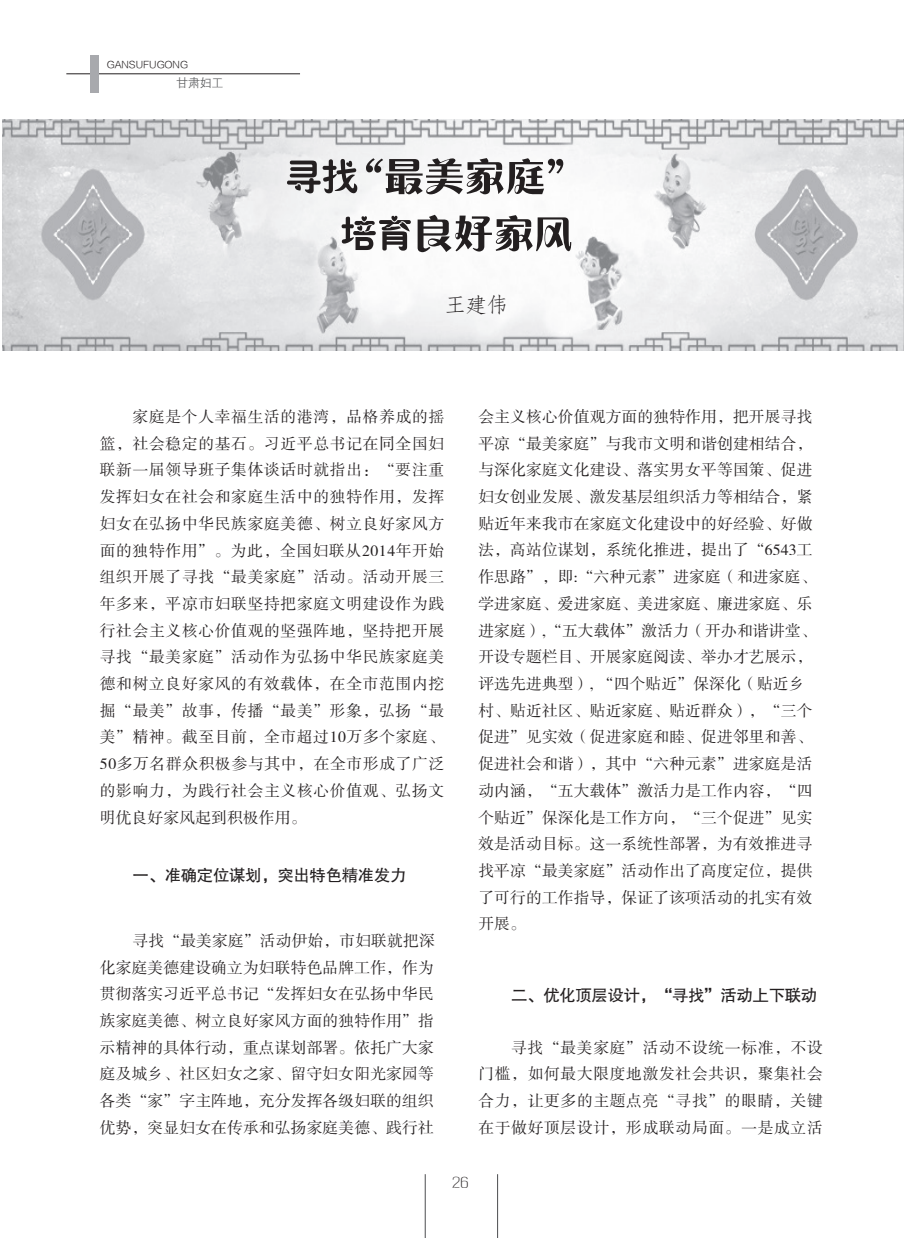
<style>
.page{position:relative;width:906px;height:1238px;background:#fff}
.page>*{position:absolute;margin:0;border:0;box-sizing:border-box;transform-origin:0 0}
.t1{font:21px "FZFSK GBK1 0";color:#231f20}
.t2{font:16.5px "FZHTJW GB1 0";letter-spacing:-.025em;color:#231f20}
.t3{font:15.75px/26.7px "FZSSK GBK1 0";letter-spacing:.01em;color:#231f20;text-align:justify}
.t4{font:15px "FZXQJW GB1 0";color:#231f20}
.t5{font:12px "FZZDXJW GB1 0";color:#57585a}
.t6{font:9.6px "FZLTXHK";letter-spacing:-.025em;color:#231f20}
</style>
<div class="page">
<img style="left:2px;top:119px;width:902px;height:231px">
<svg style="left:341px;top:215px;width:230px;height:37px"></svg>
<svg style="left:287px;top:158px;width:276px;height:36px"></svg>
<hr style="left:66px;top:74px;width:234px;height:1px;background:#231f20">
<div style="left:91px;top:55px;width:8px;height:37px;background:#a8a9ad"></div>
<hr style="left:425px;top:1174px;width:1px;height:63px;background:#57585a">
<hr style="left:497px;top:1174px;width:1px;height:63px;background:#57585a">
<p class="t6" style="left:107px;top:60px;width:83px">GANSUFUGONG</p>
<p class="t5" style="left:176px;top:77px;width:49px">甘肃妇工</p>
<h1 class="t1" style="left:445px;top:293px;width:64px">王建伟</h1>
<p class="t3" style="left:100px;top:404px;width:346px;text-indent:33px">家庭是个人幸福生活的港湾，品格养成的摇篮，社会稳定的基石。习近平总书记在同全国妇联新一届领导班子集体谈话时就指出：“要注重发挥妇女在社会和家庭生活中的独特作用，发挥妇女在弘扬中华民族家庭美德、树立良好家风方面的独特作用”。为此，全国妇联从2014年开始组织开展了寻找“最美家庭”活动。活动开展三年多来，平凉市妇联坚持把家庭文明建设作为践行社会主义核心价值观的坚强阵地，坚持把开展寻找“最美家庭”活动作为弘扬中华民族家庭美德和树立良好家风的有效载体，在全市范围内挖掘“最美”故事，传播“最美”形象，弘扬“最美”精神。截至目前，全市超过10万多个家庭、50多万名群众积极参与其中，在全市形成了广泛的影响力，为践行社会主义核心价值观、弘扬文明优良好家风起到积极作用。</p>
<p class="t2" style="left:133px;top:866px;width:275px">一、准确定位谋划，突出特色精准发力</p>
<p class="t3" style="left:100px;top:927px;width:336px;text-indent:33px">寻找“最美家庭”活动伊始，市妇联就把深化家庭美德建设确立为妇联特色品牌工作，作为贯彻落实习近平总书记“发挥妇女在弘扬中华民族家庭美德、树立良好家风方面的独特作用”指示精神的具体行动，重点谋划部署。依托广大家庭及城乡、社区妇女之家、留守妇女阳光家园等各类“家”字主阵地，充分发挥各级妇联的组织优势，突显妇女在传承和弘扬家庭美德、践行社</p>
<p class="t3" style="left:478px;top:404px;width:339px;text-align:left">会主义核心价值观方面的独特作用，把开展寻找平凉“最美家庭”与我市文明和谐创建相结合，与深化家庭文化建设、落实男女平等国策、促进妇女创业发展、激发基层组织活力等相结合，紧贴近年来我市在家庭文化建设中的好经验、好做法，高站位谋划，系统化推进，提出了“6543工作思路”，即:“六种元素”进家庭（和进家庭、学进家庭、爱进家庭、美进家庭、廉进家庭、乐进家庭）,“五大载体”激活力（开办和谐讲堂、开设专题栏目、开展家庭阅读、举办才艺展示，评选先进典型）, “四个贴近”保深化（贴近乡村、贴近社区、贴近家庭、贴近群众），“三个促进”见实效（促进家庭和睦、促进邻里和善、促进社会和谐），其中“六种元素”进家庭是活动内涵，“五大载体”激活力是工作内容，“四个贴近”保深化是工作方向，“三个促进”见实效是活动目标。这一系统性部署，为有效推进寻找平凉“最美家庭”活动作出了高度定位，提供了可行的工作指导，保证了该项活动的扎实有效开展。</p>
<p class="t2" style="left:511px;top:985px;width:308px">二、优化顶层设计，“寻找”活动上下联动</p>
<p class="t3" style="left:478px;top:1034px;width:346px;text-indent:33px">寻找“最美家庭”活动不设统一标准，不设门槛，如何最大限度地激发社会共识，聚集社会合力，让更多的主题点亮“寻找”的眼睛，关键在于做好顶层设计，形成联动局面。一是成立活</p>
<p class="t4" style="left:452px;top:1174px;width:18px">26</p>
</div>
